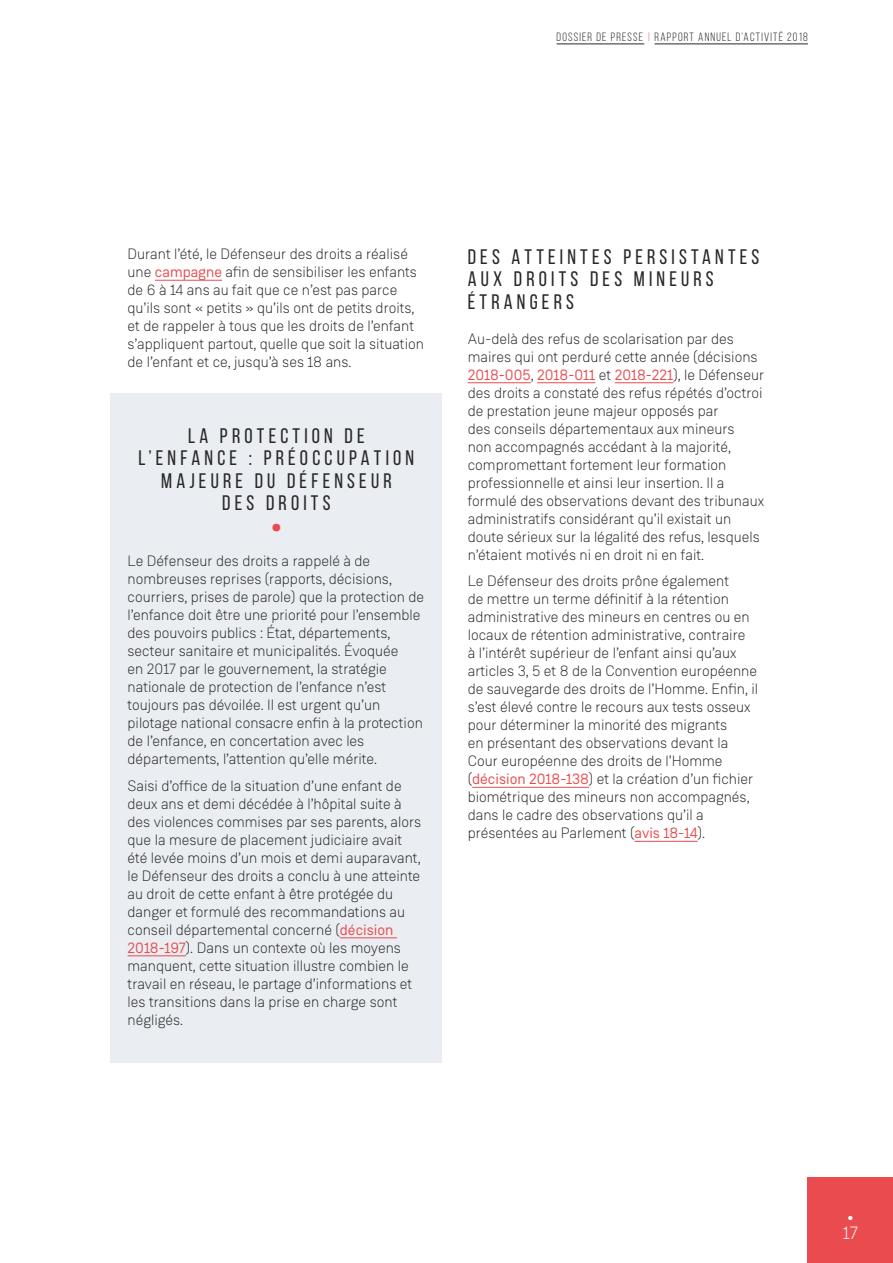
<style>
.page{position:relative;width:893px;height:1263px;background:#fff}
.page>*{position:absolute;margin:0;border:0;box-sizing:border-box;transform-origin:0 0}
.t1{font:700 45px "Weissenhof Grotesk";color:#e94b4e}
.t2{font:21px/22.5px "Bebas Neue";letter-spacing:.2em;color:#282827;text-align:center}
.t3{font:300 18px "Weissenhof Grotesk";color:#fff}
.t4{font:900 18px "Mirador";color:#fff}
.t5{font:300 15px/18px "Weissenhof Grotesk";color:#282827}
.t6{font:12px "Bebas Neue";letter-spacing:.1em;color:#282827}
.s1{color:#eb5655}
.s2{font-weight:400;color:#e94b4e}
</style>
<div class="page">
<div style="left:808px;top:1178px;width:85px;height:85px;background:#e94b4e"></div>
<hr style="left:557px;top:44px;width:87px;height:1px;background:#282827">
<hr style="left:655px;top:44px;width:153px;height:1px;background:#282827">
<hr style="left:155px;top:280px;width:67px;height:1px;background:#e94b4e">
<div style="left:111px;top:393px;width:331px;height:156px;background:#eaedf1"></div>
<div style="left:111px;top:521px;width:331px;height:281px;background:#eaedf1"></div>
<div style="left:111px;top:745px;width:331px;height:317px;background:#eaedf1"></div>
<hr style="left:340px;top:937px;width:57px;height:1px;background:#e94b4e">
<hr style="left:128px;top:955px;width:58px;height:1px;background:#e94b4e">
<hr style="left:468px;top:382px;width:63px;height:1px;background:#e94b4e">
<hr style="left:537px;top:382px;width:58px;height:1px;background:#e94b4e">
<hr style="left:615px;top:382px;width:58px;height:1px;background:#e94b4e">
<hr style="left:472px;top:787px;width:117px;height:1px;background:#e94b4e">
<hr style="left:634px;top:841px;width:64px;height:1px;background:#e94b4e">
<p class="t6" style="left:557px;top:30px;width:253px">DOSSIER DE PRESSE <span class="s1">|</span> RAPPORT ANNUEL D’ACTIVITÉ 2018</p>
<p class="t5" style="left:128px;top:245px;width:298px">Durant l’été, le Défenseur des droits a réalisé une <span class="s2">campagne</span> afin de sensibiliser les enfants de 6 à 14 ans au fait que ce n’est pas parce qu’ils sont « petits » qu’ils ont de petits droits, et de rappeler à tous que les droits de l’enfant s’appliquent partout, quelle que soit la situation de l’enfant et ce, jusqu’à ses 18 ans.</p>
<h2 class="t2" style="left:139px;top:424px;width:277px">LA PROTECTION DE<br>L’ENFANCE : PRÉOCCUPATION<br>MAJEURE DU DÉFENSEUR<br>DES DROITS</h2>
<h1 class="t1" style="left:270px;top:487px;width:14px">.</h1>
<p class="t5" style="left:128px;top:552px;width:298px">Le Défenseur des droits a rappelé à de nombreuses reprises (rapports, décisions, courriers, prises de parole) que la protection de l’enfance doit être une priorité pour l’ensemble des pouvoirs publics : État, départements, secteur sanitaire et municipalités. Évoquée<br>en 2017 par le gouvernement, la stratégie nationale de protection de l’enfance n’est toujours pas dévoilée. Il est urgent qu’un pilotage national consacre enfin à la protection de l’enfance, en concertation avec les départements, l’attention qu’elle mérite.</p>
<p class="t5" style="left:128px;top:776px;width:295px">Saisi d’office de la situation d’une enfant de deux ans et demi décédée à l’hôpital suite à des violences commises par ses parents, alors que la mesure de placement judiciaire avait été levée moins d’un mois et demi auparavant, le Défenseur des droits a conclu à une atteinte au droit de cette enfant à être protégée du danger et formulé des recommandations au conseil départemental concerné (<span class="s2">décision 2018-197</span>). Dans un contexte où les moyens manquent, cette situation illustre combien le travail en réseau, le partage d’informations et les transitions dans la prise en charge sont négligés.</p>
<h2 class="t2" style="left:468px;top:245px;width:293px;text-align:left">DES ATTEINTES PERSISTANTES<br>AUX DROITS DES MINEURS<br>ÉTRANGERS</h2>
<p class="t5" style="left:468px;top:329px;width:298px">Au-delà des refus de scolarisation par des maires qui ont perduré cette année (décisions <span class="s2">2018-005</span>, <span class="s2">2018-011</span> et <span class="s2">2018-221</span>), le Défenseur des droits a constaté des refus répétés d’octroi de prestation jeune majeur opposés par<br>des conseils départementaux aux mineurs<br>non accompagnés accédant à la majorité, compromettant fortement leur formation professionnelle et ainsi leur insertion. Il a formulé des observations devant des tribunaux administratifs considérant qu’il existait un doute sérieux sur la légalité des refus, lesquels n’étaient motivés ni en droit ni en fait.</p>
<p class="t5" style="left:468px;top:572px;width:292px">Le Défenseur des droits prône également<br>de mettre un terme définitif à la rétention administrative des mineurs en centres ou en locaux de rétention administrative, contraire<br>à l’intérêt supérieur de l’enfant ainsi qu’aux articles 3, 5 et 8 de la Convention européenne de sauvegarde des droits de l’Homme. Enfin, il s’est élevé contre le recours aux tests osseux pour déterminer la minorité des migrants<br>en présentant des observations devant la Cour européenne des droits de l’Homme (<span class="s2">décision 2018-138</span>) et la création d’un fichier biométrique des mineurs non accompagnés, dans le cadre des observations qu’il a présentées au Parlement (<span class="s2">avis 18-14</span>).</p>
<p class="t4" style="left:848px;top:1203px;width:6px">.</p>
<p class="t3" style="left:843px;top:1222px;width:17px">17</p>
</div>
